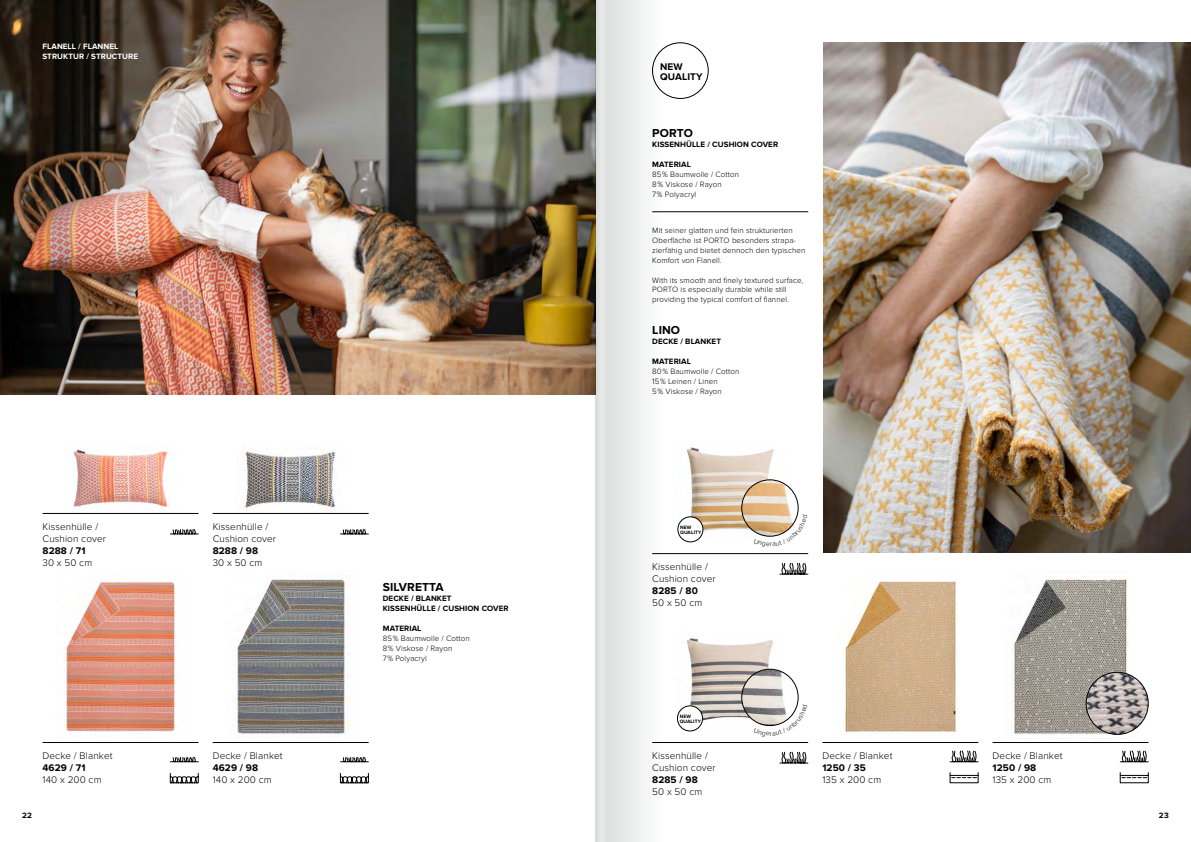
<style>
.page{position:relative;width:1191px;height:842px;background:#fff}
.page>*{position:absolute;margin:0;border:0;box-sizing:border-box;transform-origin:0 0}
.Rand___Material{font:700 12px "Proxima Nova";letter-spacing:.01em;color:#000}
.Produkt_light{font:300 10px "Proxima Nova";letter-spacing:.01em;color:#000}
.Produkt_bold{font:700 10px "Proxima Nova";letter-spacing:.01em;color:#000}
.Zierstich_Baumwolle_etc{font:700 10px "Proxima Nova";letter-spacing:.01em;color:#000}
.Zierstich_Baumwolle_etc-2{font:300 8px/10px "Proxima Nova";letter-spacing:.01em;color:#000}
.Rand___Material-2{font:700 8px "Proxima Nova";letter-spacing:.01em;color:#000}
.Rand___Material-3{font:700 8px "Proxima Nova";letter-spacing:.01em;color:#fff}
.Qualität{font:700 8px "Proxima Nova";letter-spacing:.01em;color:#000}
.Zierstich_Baumwolle_etc-3{font:700 5px "Proxima Nova";letter-spacing:.01em;color:#000}
</style>
<div class="page">
<img style="left:0;top:0;width:595px;height:394px">
<img style="left:823px;top:43px;width:368px;height:510px">
<img style="left:234px;top:579px;width:117px;height:155px">
<img style="left:65px;top:581px;width:114px;height:152px">
<hr style="left:213px;top:742px;width:156px;height:1px;background:#000">
<hr style="left:43px;top:742px;width:155px;height:1px;background:#000">
<svg style="left:340px;top:757px;width:29px;height:5px"></svg>
<svg style="left:170px;top:757px;width:29px;height:5px"></svg>
<img style="left:236px;top:451px;width:109px;height:62px">
<img style="left:65px;top:449px;width:111px;height:64px">
<hr style="left:213px;top:513px;width:156px;height:1px;background:#000">
<hr style="left:43px;top:513px;width:155px;height:1px;background:#000">
<svg style="left:340px;top:529px;width:29px;height:6px"></svg>
<svg style="left:170px;top:529px;width:29px;height:6px"></svg>
<svg style="left:340px;top:773px;width:29px;height:10px"></svg>
<svg style="left:170px;top:773px;width:29px;height:10px"></svg>
<div style="left:652px;top:43px;width:56px;height:56px;border:1px solid #000;border-radius:50%"></div>
<hr style="left:652px;top:212px;width:156px;height:1px;background:#000">
<img style="left:1011px;top:578px;width:125px;height:157px">
<img style="left:845px;top:581px;width:113px;height:153px">
<hr style="left:992px;top:742px;width:156px;height:1px;background:#000">
<hr style="left:822px;top:742px;width:156px;height:1px;background:#000">
<svg style="left:1119px;top:772px;width:29px;height:11px"></svg>
<svg style="left:949px;top:772px;width:29px;height:11px"></svg>
<svg style="left:1119px;top:750px;width:29px;height:12px"></svg>
<svg style="left:949px;top:750px;width:29px;height:12px"></svg>
<img style="left:677px;top:447px;width:107px;height:94px">
<img style="left:677px;top:637px;width:106px;height:93px">
<hr style="left:652px;top:742px;width:156px;height:1px;background:#000">
<hr style="left:652px;top:553px;width:156px;height:1px;background:#000">
<div style="left:677px;top:706px;width:25px;height:25px;background:#fff;border-radius:50%"></div>
<div style="left:677px;top:706px;width:25px;height:25px;border:1px solid #000;border-radius:50%"></div>
<div style="left:678px;top:517px;width:25px;height:25px;background:#fff;border-radius:50%"></div>
<div style="left:677px;top:517px;width:26px;height:25px;border:1px solid #000;border-radius:50%"></div>
<svg style="left:779px;top:563px;width:29px;height:12px"></svg>
<svg style="left:779px;top:752px;width:29px;height:12px"></svg>
<img style="left:741px;top:480px;width:57px;height:56px;border-radius:28px">
<div style="left:741px;top:480px;width:57px;height:56px;border:1px solid #000;border-radius:50%"></div>
<img style="left:741px;top:669px;width:57px;height:57px;border-radius:28px">
<div style="left:741px;top:669px;width:57px;height:57px;border:1px solid #000;border-radius:50%"></div>
<img style="left:1086px;top:672px;width:62px;height:62px;border-radius:31px">
<div style="left:1086px;top:672px;width:62px;height:62px;border:1px solid #000;border-radius:50%"></div>
<svg style="left:607px;top:0;width:54px;height:842px;fill:#edeeee"></svg>
<div style="left:595px;top:0;width:12px;height:842px;background:#e3e4e4"></div>
<svg style="left:753px;top:515px;width:45px;height:26px"></svg>
<svg style="left:753px;top:704px;width:45px;height:26px"></svg>
<p class="Rand___Material-3" style="left:43px;top:42px;width:77px">FLANELL / FLANNEL</p>
<p class="Rand___Material-3" style="left:43px;top:52px;width:97px">STRUKTUR / STRUCTURE</p>
<p class="Produkt_light" style="left:43px;top:521px;width:57px">Kissenhülle /</p>
<p class="Produkt_light" style="left:43px;top:533px;width:65px">Cushion cover</p>
<p class="Produkt_bold" style="left:43px;top:545px;width:44px">8288 / 71</p>
<p class="Produkt_light" style="left:43px;top:557px;width:51px">30 x 50 cm</p>
<p class="Produkt_light" style="left:43px;top:750px;width:71px">Decke / Blanket</p>
<p class="Produkt_bold" style="left:43px;top:762px;width:44px">4629 / 71</p>
<p class="Produkt_light" style="left:43px;top:774px;width:61px">140 x 200 cm</p>
<p class="Produkt_light" style="left:213px;top:521px;width:57px">Kissenhülle /</p>
<p class="Produkt_light" style="left:213px;top:533px;width:65px">Cushion cover</p>
<p class="Produkt_bold" style="left:213px;top:545px;width:47px">8288 / 98</p>
<p class="Produkt_light" style="left:213px;top:557px;width:51px">30 x 50 cm</p>
<p class="Produkt_light" style="left:213px;top:750px;width:71px">Decke / Blanket</p>
<p class="Produkt_bold" style="left:213px;top:762px;width:47px">4629 / 98</p>
<p class="Produkt_light" style="left:213px;top:774px;width:61px">140 x 200 cm</p>
<p class="Rand___Material" style="left:383px;top:580px;width:62px">SILVRETTA</p>
<p class="Rand___Material-2" style="left:383px;top:594px;width:70px">DECKE / BLANKET</p>
<p class="Rand___Material-2" style="left:383px;top:604px;width:127px">KISSENHÜLLE / CUSHION COVER</p>
<p class="Qualität" style="left:383px;top:624px;width:40px">MATERIAL</p>
<p class="Zierstich_Baumwolle_etc-2" style="left:383px;top:633px;width:88px">85 % Baumwolle / Cotton</p>
<p class="Zierstich_Baumwolle_etc-2" style="left:383px;top:643px;width:71px">8 % Viskose / Rayon</p>
<p class="Zierstich_Baumwolle_etc-2" style="left:383px;top:653px;width:46px">7 % Polyacryl</p>
<p class="Zierstich_Baumwolle_etc" style="left:660px;top:60px;width:24px">NEW</p>
<p class="Zierstich_Baumwolle_etc" style="left:660px;top:70px;width:44px">QUALITY</p>
<p class="Rand___Material" style="left:652px;top:126px;width:42px">PORTO</p>
<p class="Rand___Material-2" style="left:652px;top:140px;width:127px">KISSENHÜLLE / CUSHION COVER</p>
<p class="Qualität" style="left:652px;top:160px;width:40px">MATERIAL</p>
<p class="Zierstich_Baumwolle_etc-2" style="left:652px;top:169px;width:88px">85 % Baumwolle / Cotton</p>
<p class="Zierstich_Baumwolle_etc-2" style="left:652px;top:179px;width:71px">8 % Viskose / Rayon</p>
<p class="Zierstich_Baumwolle_etc-2" style="left:652px;top:189px;width:46px">7 % Polyacryl</p>
<p class="Zierstich_Baumwolle_etc-2" style="left:652px;top:226px;width:142px">Mit seiner glatten und fein strukturierten</p>
<p class="Zierstich_Baumwolle_etc-2" style="left:652px;top:236px;width:155px">Oberfläche ist PORTO besonders strapa&shy;zierfähig und bietet dennoch den typischen<br>Komfort von Flanell.</p>
<p class="Zierstich_Baumwolle_etc-2" style="left:652px;top:275px;width:153px">With its smooth and finely textured surface,</p>
<p class="Zierstich_Baumwolle_etc-2" style="left:652px;top:285px;width:136px">PORTO is especially durable while still</p>
<p class="Zierstich_Baumwolle_etc-2" style="left:652px;top:294px;width:138px">providing the typical comfort of flannel.</p>
<p class="Rand___Material" style="left:652px;top:323px;width:29px">LINO</p>
<p class="Rand___Material-2" style="left:652px;top:337px;width:70px">DECKE / BLANKET</p>
<p class="Qualität" style="left:652px;top:357px;width:40px">MATERIAL</p>
<p class="Zierstich_Baumwolle_etc-2" style="left:652px;top:367px;width:89px">80 % Baumwolle / Cotton</p>
<p class="Zierstich_Baumwolle_etc-2" style="left:652px;top:377px;width:67px">15 % Leinen / Linen</p>
<p class="Zierstich_Baumwolle_etc-2" style="left:652px;top:387px;width:71px">5 % Viskose / Rayon</p>
<p class="Zierstich_Baumwolle_etc-3" style="left:680px;top:524px;width:13px">NEW</p>
<p class="Zierstich_Baumwolle_etc-3" style="left:680px;top:529px;width:23px">QUALITY</p>
<p class="Produkt_light" style="left:652px;top:561px;width:57px">Kissenhülle /</p>
<p class="Produkt_light" style="left:652px;top:573px;width:65px">Cushion cover</p>
<p class="Produkt_bold" style="left:652px;top:585px;width:47px">8285 / 80</p>
<p class="Produkt_light" style="left:652px;top:597px;width:52px">50 x 50 cm</p>
<p class="Zierstich_Baumwolle_etc-3" style="left:679px;top:713px;width:13px">NEW</p>
<p class="Zierstich_Baumwolle_etc-3" style="left:679px;top:718px;width:23px">QUALITY</p>
<p class="Produkt_light" style="left:652px;top:750px;width:57px">Kissenhülle /</p>
<p class="Produkt_light" style="left:652px;top:762px;width:65px">Cushion cover</p>
<p class="Produkt_bold" style="left:652px;top:774px;width:47px">8285 / 98</p>
<p class="Produkt_light" style="left:652px;top:786px;width:52px">50 x 50 cm</p>
<p class="Produkt_light" style="left:822px;top:750px;width:71px">Decke / Blanket</p>
<p class="Produkt_bold" style="left:822px;top:762px;width:45px">1250 / 35</p>
<p class="Produkt_light" style="left:822px;top:774px;width:60px">135 x 200 cm</p>
<p class="Produkt_light" style="left:992px;top:750px;width:71px">Decke / Blanket</p>
<p class="Produkt_bold" style="left:992px;top:762px;width:45px">1250 / 98</p>
<p class="Produkt_light" style="left:992px;top:774px;width:60px">135 x 200 cm</p>
<p class="Rand___Material-2" style="left:22px;top:810px;width:12px">22</p>
<p class="Rand___Material-2" style="left:1159px;top:810px;width:11px">23</p>
</div>
